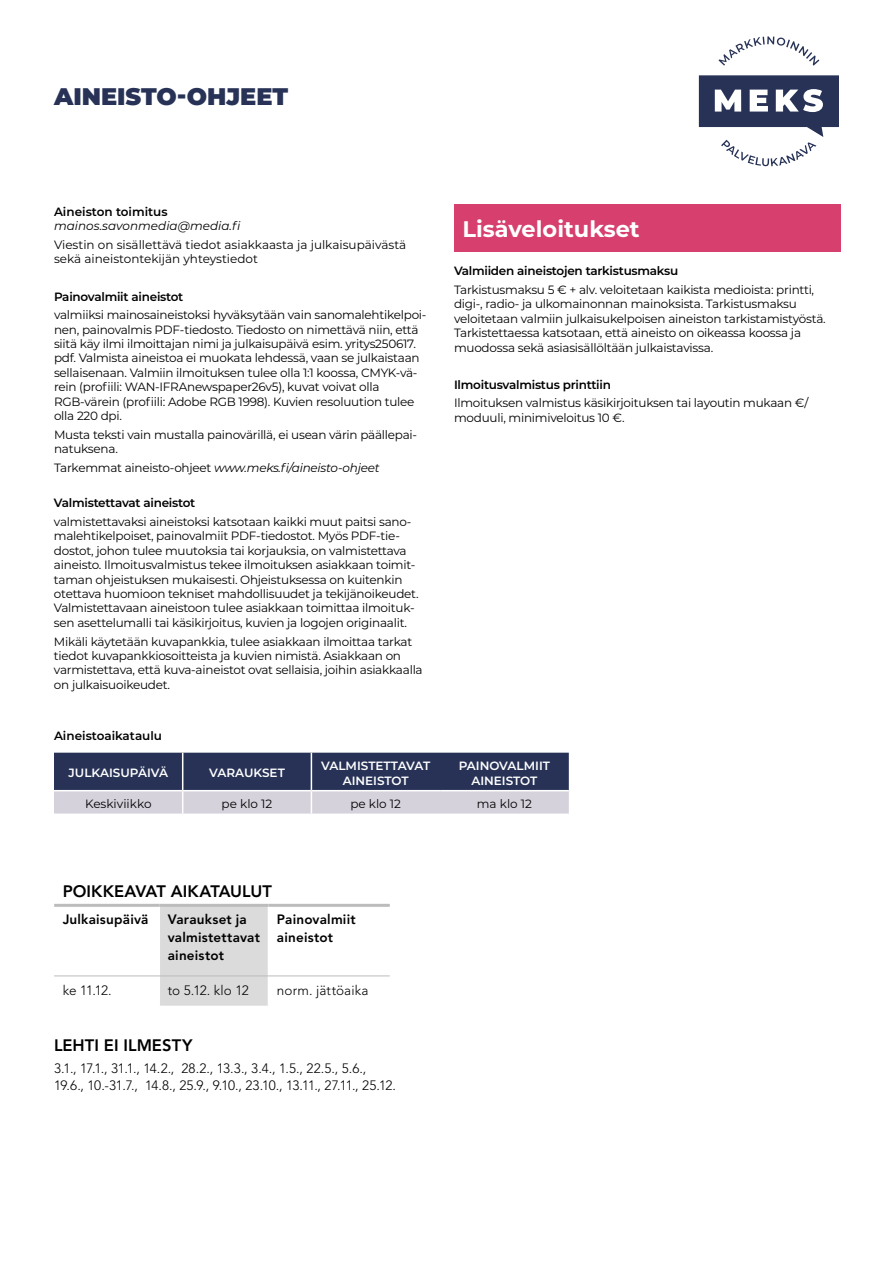
<style>
.page{position:relative;width:893px;height:1263px;background:#fff}
.page>*{position:absolute;margin:0;border:0;box-sizing:border-box;transform-origin:0 0}
.t1{font:900 24px "Montserrat";color:#273256}
.t2{font:700 22.5px "Montserrat";color:#fff}
.t3{font:800 16.5px "Avenir LT Std";color:#000}
.t4{font:300 13.5px/16.5px "Avenir LT Std";letter-spacing:-.02em;color:#000}
.t5{font:800 13.5px/18px "Avenir LT Std";letter-spacing:.015em;color:#000}
.t6{font:300 13.5px "Avenir LT Std";color:#000}
.t7{font:12px/14.4px "Montserrat";letter-spacing:-.02em;color:#000}
.t8{font:600 12px "Montserrat";letter-spacing:-.02em;color:#000}
.t9{font:12px/14.4px "Montserrat";color:#000}
.t10{font:italic 12px "Montserrat";letter-spacing:-.015em;color:#000}
.t11{font:600 12px/14.4px "Montserrat";color:#fff;text-align:center}
.t12{font:600 12px "Montserrat";color:#000}
.s1{font-style:normal}
</style>
<div class="page">
<svg style="left:718px;top:36px;width:101px;height:30px"></svg>
<svg style="left:699px;top:75px;width:140px;height:91px"></svg>
<svg style="left:54px;top:753px;width:515px;height:61px;background:#6e738c"></svg>
<div style="left:454px;top:204px;width:386px;height:48px;background:#d73f6e"></div>
<svg style="left:54px;top:903px;width:336px;height:103px"></svg>
<hr style="left:54px;top:904px;width:105px;height:3px;background:#bdbcbc">
<hr style="left:159px;top:904px;width:109px;height:3px;background:#bdbcbc">
<hr style="left:268px;top:904px;width:122px;height:3px;background:#bdbcbc">
<hr style="left:159px;top:907px;width:1px;height:68px;background:#fff">
<hr style="left:268px;top:907px;width:1px;height:68px;background:#fff">
<hr style="left:159px;top:976px;width:1px;height:30px;background:#fff">
<hr style="left:268px;top:976px;width:1px;height:30px;background:#fff">
<hr style="left:54px;top:975px;width:105px;height:1px;background:#bdbcbc">
<hr style="left:159px;top:975px;width:109px;height:1px;background:#bdbcbc">
<hr style="left:268px;top:975px;width:122px;height:1px;background:#bdbcbc">
<h1 class="t1" style="left:54px;top:78px;width:236px">AINEISTO-OHJEET</h1>
<p class="t12" style="left:54px;top:203px;width:115px">Aineiston toimitus</p>
<p class="t10" style="left:54px;top:218px;width:188px">mainos.savonmedia@media.fi</p>
<p class="t9" style="left:54px;top:237px;width:354px">Viestin on sisällettävä tiedot asiakkaasta ja julkaisupäivästä sekä aineistontekijän yhteystiedot</p>
<p class="t8" style="left:54px;top:288px;width:131px">Painovalmiit aineistot</p>
<p class="t7" style="left:54px;top:307px;width:374px">valmiiksi mainosaineistoksi hyväksytään vain sanomalehtikelpoi&shy;nen, painovalmis PDF-tiedosto. Tiedosto on nimettävä niin, että siitä käy ilmi ilmoittajan nimi ja julkaisupäivä esim. yritys250617. pdf. Valmista aineistoa ei muokata lehdessä, vaan se julkaistaan sellaisenaan. Valmiin ilmoituksen tulee olla 1:1 koossa, CMYK-vä&shy;rein (profiili: WAN-IFRAnewspaper26v5), kuvat voivat olla RGB-värein (profiili: Adobe RGB 1998). Kuvien resoluution tulee olla 220 dpi.</p>
<p class="t7" style="left:54px;top:427px;width:365px">Musta teksti vain mustalla painovärillä, ei usean värin päällepai&shy;natuksena.</p>
<p class="t10" style="left:54px;top:459px;width:327px"><span class="s1">Tarkemmat aineisto-ohjeet</span> www.meks.fi/aineisto-ohjeet</p>
<p class="t8" style="left:54px;top:495px;width:143px">Valmistettavat aineistot</p>
<p class="t7" style="left:54px;top:514px;width:366px">valmistettavaksi aineistoksi katsotaan kaikki muut paitsi sano&shy;malehtikelpoiset, painovalmiit PDF-tiedostot. Myös PDF-tie&shy;dostot, johon tulee muutoksia tai korjauksia, on valmistettava aineisto. Ilmoitusvalmistus tekee ilmoituksen asiakkaan toimit&shy;taman ohjeistuksen mukaisesti. Ohjeistuksessa on kuitenkin otettava huomioon tekniset mahdollisuudet ja tekijänoikeudet.<br>Valmistettavaan aineistoon tulee asiakkaan toimittaa ilmoituk&shy;sen asettelumalli tai käsikirjoitus, kuvien ja logojen originaalit.</p>
<p class="t7" style="left:54px;top:634px;width:370px">Mikäli käytetään kuvapankkia, tulee asiakkaan ilmoittaa tarkat tiedot kuvapankkiosoitteista ja kuvien nimistä. Asiakkaan on varmistettava, että kuva-aineistot ovat sellaisia, joihin asiakkaalla on julkaisuoikeudet.</p>
<h2 class="t2" style="left:462px;top:212px;width:179px">Lisäveloitukset</h2>
<p class="t8" style="left:454px;top:262px;width:226px">Valmiiden aineistojen tarkistusmaksu</p>
<p class="t7" style="left:454px;top:282px;width:373px">Tarkistusmaksu 5 € + alv. veloitetaan kaikista medioista: printti, digi-, radio- ja ulkomainonnan mainoksista. Tarkistusmaksu veloitetaan valmiin julkaisukelpoisen aineiston tarkistamistyöstä.<br>Tarkistettaessa katsotaan, että aineisto on oikeassa koossa ja muodossa sekä asiasisällöltään julkaistavissa.</p>
<p class="t8" style="left:454px;top:376px;width:158px">Ilmoitusvalmistus printtiin</p>
<p class="t7" style="left:454px;top:396px;width:356px">Ilmoituksen valmistus käsikirjoituksen tai layoutin mukaan €/ moduuli, minimiveloitus 10 €.</p>
<p class="t12" style="left:54px;top:727px;width:110px">Aineistoaikataulu</p>
<p class="t11" style="left:69px;top:765px;width:101px">JULKAISUPÄIVÄ</p>
<p class="t11" style="left:209px;top:765px;width:77px">VARAUKSET</p>
<p class="t11" style="left:321px;top:758px;width:111px">VALMISTETTAVAT<br>AINEISTOT</p>
<p class="t11" style="left:459px;top:758px;width:93px">PAINOVALMIIT<br>AINEISTOT</p>
<p class="t9" style="left:85px;top:796px;width:68px">Keskiviikko</p>
<p class="t7" style="left:222px;top:796px;width:52px">pe klo 12</p>
<p class="t7" style="left:350px;top:796px;width:52px">pe klo 12</p>
<p class="t7" style="left:477px;top:796px;width:57px">ma klo 12</p>
<h3 class="t3" style="left:63px;top:881px;width:211px">POIKKEAVAT AIKATAULUT</h3>
<p class="t5" style="left:63px;top:910px;width:87px">Julkaisupäivä</p>
<p class="t5" style="left:168px;top:910px;width:94px">Varaukset ja valmistettavat aineistot</p>
<p class="t5" style="left:277px;top:910px;width:80px">Painovalmiit aineistot</p>
<p class="t6" style="left:63px;top:982px;width:51px">ke 11.12.</p>
<p class="t6" style="left:168px;top:982px;width:83px">to 5.12. klo 12</p>
<p class="t6" style="left:277px;top:982px;width:93px">norm. jättöaika</p>
<h3 class="t3" style="left:54px;top:1035px;width:140px">LEHTI EI ILMESTY</h3>
<p class="t4" style="left:54px;top:1060px;width:343px">3.1., 17.1., 31.1., 14.2., 28.2., 13.3., 3.4., 1.5., 22.5., 5.6.,<br>19.6., 10.-31.7., 14.8., 25.9., 9.10., 23.10., 13.11., 27.11., 25.12.</p>
</div>
